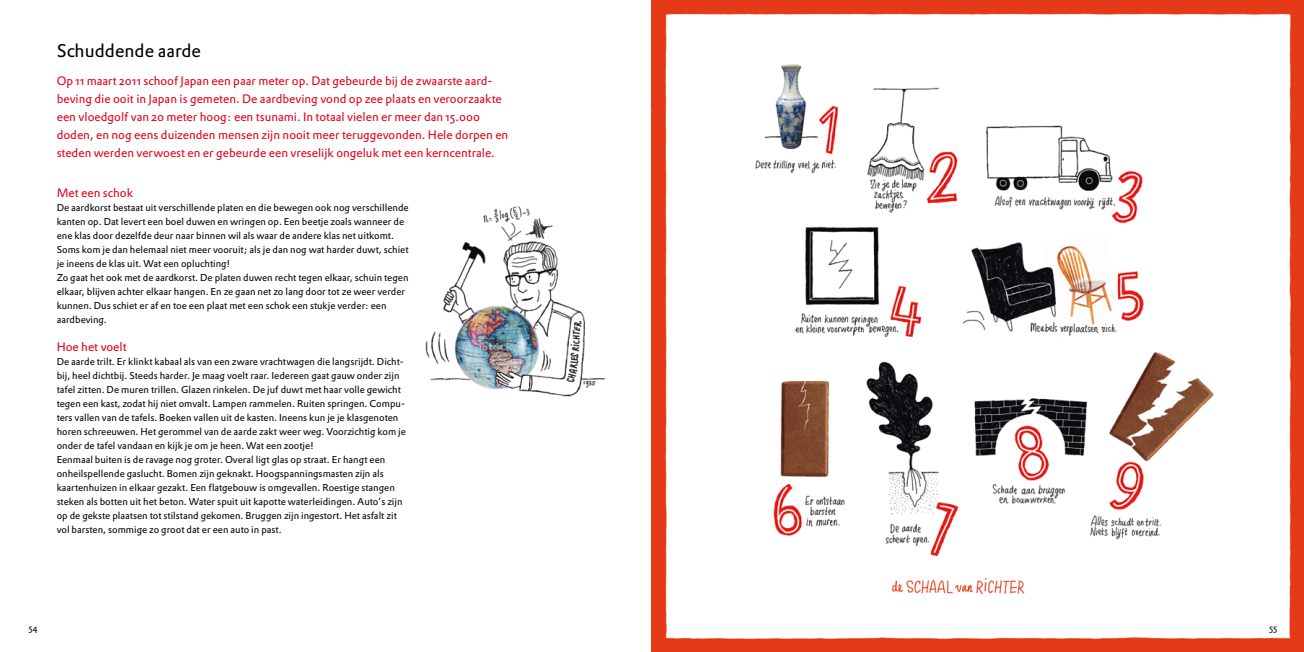
<style>
.page{position:relative;width:1304px;height:652px;background:#fff}
.page>*{position:absolute;margin:0;border:0;box-sizing:border-box;transform-origin:0 0}
.t1{font:18px "DTL Prokyon ST";color:#000}
.t2{font:12px/18px "DTL Prokyon ST";color:#e2001a}
.t3{font:9.8px/14px "DTL Prokyon ST";color:#000}
.t4{font:9px "DTL Prokyon ST";color:#000}
</style>
<div class="page">
<img style="left:652px;top:0;width:652px;height:652px">
<img style="left:425px;top:206px;width:181px;height:191px">
<img style="left:740px;top:33px;width:490px;height:579px">
<h1 class="t1" style="left:57px;top:39px;width:146px">Schuddende aarde</h1>
<p class="t2" style="left:57px;top:71px;width:453px">Op 11 maart 2011 schoof Japan een paar meter op. Dat gebeurde bij de zwaarste aard&shy;beving die ooit in Japan is gemeten. De aardbeving vond op zee plaats en veroorzaakte een vloedgolf van 20 meter hoog: een tsunami. In totaal vielen er meer dan 15.000 doden, en nog eens duizenden mensen zijn nooit meer teruggevonden. Hele dorpen en steden werden verwoest en er gebeurde een vreselijk ongeluk met een kerncentrale.</p>
<p class="t2" style="left:57px;top:183px;width:78px">Met een schok</p>
<p class="t3" style="left:57px;top:200px;width:353px">De aardkorst bestaat uit verschillende platen en die bewegen ook nog verschillende kanten op. Dat levert een boel duwen en wringen op. Een beetje zoals wanneer de ene klas door dezelfde deur naar binnen wil als waar de andere klas net uitkomt.<br>Soms kom je dan helemaal niet meer vooruit; als je dan nog wat harder duwt, schiet je ineens de klas uit. Wat een opluchting!<br>Zo gaat het ook met de aardkorst. De platen duwen recht tegen elkaar, schuin tegen elkaar, blijven achter elkaar hangen. En ze gaan net zo lang door tot ze weer verder kunnen. Dus schiet er af en toe een plaat met een schok een stukje verder: een aardbeving.</p>
<p class="t2" style="left:57px;top:337px;width:72px">Hoe het voelt</p>
<p class="t3" style="left:57px;top:354px;width:351px">De aarde trilt. Er klinkt kabaal als van een zware vrachtwagen die langsrijdt. Dicht&shy;bij, heel dichtbij. Steeds harder. Je maag voelt raar. Iedereen gaat gauw onder zijn tafel zitten. De muren trillen. Glazen rinkelen. De juf duwt met haar volle gewicht tegen een kast, zodat hij niet omvalt. Lampen rammelen. Ruiten springen. Compu&shy;ters vallen van de tafels. Boeken vallen uit de kasten. Ineens kun je je klasgenoten horen schreeuwen. Het gerommel van de aarde zakt weer weg. Voorzichtig kom je onder de tafel vandaan en kijk je om je heen. Wat een zootje!<br>Eenmaal buiten is de ravage nog groter. Overal ligt glas op straat. Er hangt een onheilspellende gaslucht. Bomen zijn geknakt. Hoogspanningsmasten zijn als kaartenhuizen in elkaar gezakt. Een flatgebouw is omgevallen. Roestige stangen steken als botten uit het beton. Water spuit uit kapotte waterleidingen. Auto’s zijn op de gekste plaatsen tot stilstand gekomen. Bruggen zijn ingestort. Het asfalt zit vol barsten, sommige zo groot dat er een auto in past.</p>
<p class="t4" style="left:28px;top:622px;width:11px">54</p>
<p class="t4" style="left:1269px;top:622px;width:10px">55</p>
</div>
